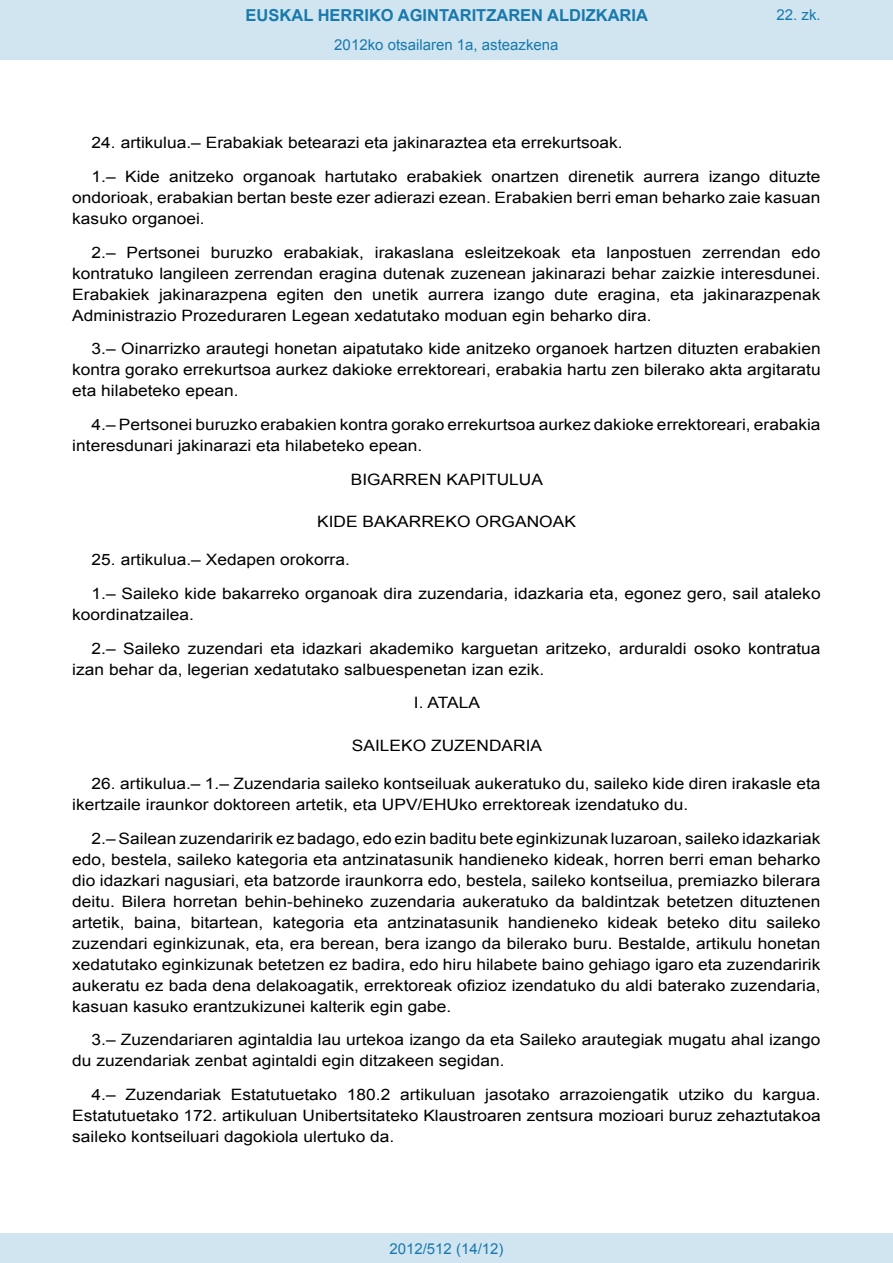
<style>
.page{position:relative;width:893px;height:1263px;background:#fff}
.page>*{position:absolute;margin:0;border:0;box-sizing:border-box;transform-origin:0 0}
.t1{font:700 16.5px "Arial";color:#1879ad}
.BOPVDetalle{font:15.6px/21px "Arial";color:#000;text-align:justify;scale:1.11 1}
.BOPVClave{font:15.6px "Arial";color:#000;scale:1.11 1}
.BOPVClaveSin{font:15.6px "Arial";color:#000;scale:1.11 1}
.Paginacion_Centro{font:15px "Arial";color:#1879ad}
</style>
<div class="page">
<div style="left:0;top:0;width:893px;height:60px;background:#d0e5f0"></div>
<div style="left:0;top:1233px;width:893px;height:30px;background:#d0e5f0"></div>
<p class="t1" style="left:246px;top:4px;width:404px">EUSKAL HERRIKO AGINTARITZAREN ALDIZKARIA</p>
<p class="Paginacion_Centro" style="left:334px;top:35px;width:226px">2012ko otsailaren 1a, asteazkena</p>
<p class="Paginacion_Centro" style="left:776px;top:5px;width:46px">22. zk.</p>
<p class="BOPVDetalle" style="left:92px;top:132px;width:480px">24. artikulua.– Erabakiak betearazi eta jakinaraztea eta errekurtsoak.</p>
<p class="BOPVDetalle" style="left:72px;top:166px;width:676px;text-indent:19px">1.– Kide anitzeko organoak hartutako erabakiek onartzen direnetik aurrera izango dituzte ondorioak, erabakian bertan beste ezer adierazi ezean. Erabakien berri eman beharko zaie kasuan kasuko organoei.</p>
<p class="BOPVDetalle" style="left:72px;top:242px;width:676px;text-indent:19px">2.– Pertsonei buruzko erabakiak, irakaslana esleitzekoak eta lanpostuen zerrendan edo kontratuko langileen zerrendan eragina dutenak zuzenean jakinarazi behar zaizkie interesdunei.<br>Erabakiek jakinarazpena egiten den unetik aurrera izango dute eragina, eta jakinarazpenak Administrazio Prozeduraren Legean xedatutako moduan egin beharko dira.</p>
<p class="BOPVDetalle" style="left:72px;top:339px;width:676px;text-indent:19px">3.– Oinarrizko arautegi honetan aipatutako kide anitzeko organoek hartzen dituzten erabakien kontra gorako errekurtsoa aurkez dakioke errektoreari, erabakia hartu zen bilerako akta argitaratu eta hilabeteko epean.</p>
<p class="BOPVDetalle" style="left:72px;top:414px;width:676px;text-indent:19px">4.– Pertsonei buruzko erabakien kontra gorako errekurtsoa aurkez dakioke errektoreari, erabakia interesdunari jakinarazi eta hilabeteko epean.</p>
<p class="BOPVClaveSin" style="left:351px;top:469px;width:175px">BIGARREN KAPITULUA</p>
<p class="BOPVClave" style="left:317px;top:511px;width:235px">KIDE BAKARREKO ORGANOAK</p>
<p class="BOPVDetalle" style="left:92px;top:549px;width:234px">25. artikulua.– Xedapen orokorra.</p>
<p class="BOPVDetalle" style="left:72px;top:583px;width:676px;text-indent:19px">1.– Saileko kide bakarreko organoak dira zuzendaria, idazkaria eta, egonez gero, sail ataleko koordinatzailea.</p>
<p class="BOPVDetalle" style="left:72px;top:638px;width:676px;text-indent:19px">2.– Saileko zuzendari eta idazkari akademiko karguetan aritzeko, arduraldi osoko kontratua izan behar da, legerian xedatutako salbuespenetan izan ezik.</p>
<p class="BOPVClaveSin" style="left:414px;top:693px;width:61px">I. ATALA</p>
<p class="BOPVClave" style="left:352px;top:735px;width:173px">SAILEKO ZUZENDARIA</p>
<p class="BOPVDetalle" style="left:72px;top:773px;width:676px;text-indent:19px">26. artikulua.– 1.– Zuzendaria saileko kontseiluak aukeratuko du, saileko kide diren irakasle eta ikertzaile iraunkor doktoreen artetik, eta UPV/EHUko errektoreak izendatuko du.</p>
<p class="BOPVDetalle" style="left:72px;top:828px;width:676px;text-indent:19px">2.– Sailean zuzendaririk ez badago, edo ezin baditu bete eginkizunak luzaroan, saileko idazkariak edo, bestela, saileko kategoria eta antzinatasunik handieneko kideak, horren berri eman beharko dio idazkari nagusiari, eta batzorde iraunkorra edo, bestela, saileko kontseilua, premiazko bilerara deitu. Bilera horretan behin-behineko zuzendaria aukeratuko da baldintzak betetzen dituztenen artetik, baina, bitartean, kategoria eta antzinatasunik handieneko kideak beteko ditu saileko zuzendari eginkizunak, eta, era berean, bera izango da bilerako buru. Bestalde, artikulu honetan xedatutako eginkizunak betetzen ez badira, edo hiru hilabete baino gehiago igaro eta zuzendaririk aukeratu ez bada dena delakoagatik, errektoreak ofizioz izendatuko du aldi baterako zuzendaria, kasuan kasuko erantzukizunei kalterik egin gabe.</p>
<p class="BOPVDetalle" style="left:72px;top:1029px;width:676px;text-indent:19px">3.– Zuzendariaren agintaldia lau urtekoa izango da eta Saileko arautegiak mugatu ahal izango du zuzendariak zenbat agintaldi egin ditzakeen segidan.</p>
<p class="BOPVDetalle" style="left:72px;top:1084px;width:676px;text-indent:19px">4.– Zuzendariak Estatutuetako 180.2 artikuluan jasotako arrazoiengatik utziko du kargua.<br>Estatutuetako 172. artikuluan Unibertsitateko Klaustroaren zentsura mozioari buruz zehaztutakoa saileko kontseiluari dagokiola ulertuko da.</p>
<p class="Paginacion_Centro" style="left:389px;top:1238px;width:116px">2012/512 (14/12)</p>
</div>
